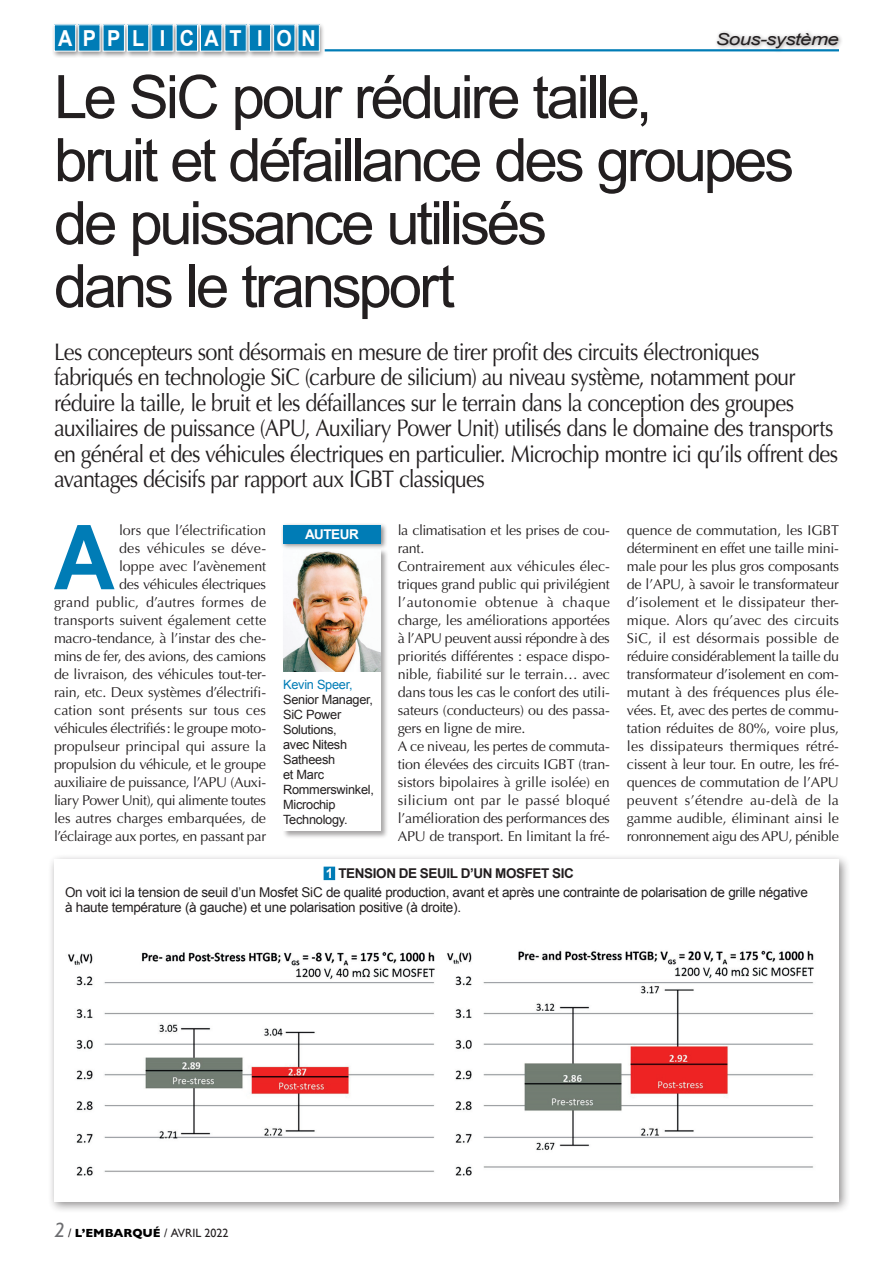
<style>
.page{position:relative;width:893px;height:1263px;background:#fff}
.page>*{position:absolute;margin:0;border:0;box-sizing:border-box;transform-origin:0 0}
.t1{font:700 89.7px "Arial";color:#007cb6;scale:.94 1}
.t2{font:60px/63px "Arial";letter-spacing:-.055em;color:#231f20}
.t3{font:24px/25.5px "Optima";letter-spacing:-.035em;color:#231f20;scale:.9 1}
.t4{font:700 22.05px "Arial";letter-spacing:.535em;color:#fff;scale:.9 1}
.t5{font:italic 16.5px "Arial";letter-spacing:-.03em;color:#231f20;scale:1.24 1}
.t6{font:14.25px/18px "Optima";letter-spacing:-.01em;color:#231f20;text-align:right}
.t7{font:13.5px/19.2px "Arial";letter-spacing:-.02em;color:#231f20}
.t8{font:700 13.5px "Arial";letter-spacing:-.035em;color:#fff}
.t9{font:12.75px/15px "Arial";letter-spacing:-.02em;color:#231f20}
.t10{font:12.75px "Arial";letter-spacing:-.02em;color:#007cb6}
.t11{font:12px "Gill Sans";color:#231f20}
.s1{font-weight:700;color:#fff}
.s2{font-weight:700}
.s3{font-style:italic;font-size:21px;color:#6c6d70}
.s4{font-weight:700;color:#000}
</style>
<div class="page">
<div style="left:51px;top:23px;width:31px;height:35px;background:#231f20;opacity:.5"></div>
<div style="left:54px;top:25px;width:22px;height:26px;background:#007cb6"></div>
<div style="left:54px;top:24px;width:22px;height:27px;border:1px solid #fff"></div>
<div style="left:75px;top:23px;width:31px;height:35px;background:#231f20;opacity:.5"></div>
<div style="left:79px;top:25px;width:21px;height:26px;background:#007cb6"></div>
<div style="left:100px;top:23px;width:31px;height:35px;background:#231f20;opacity:.5"></div>
<div style="left:103px;top:25px;width:21px;height:26px;background:#007cb6"></div>
<div style="left:124px;top:23px;width:31px;height:35px;background:#231f20;opacity:.5"></div>
<div style="left:127px;top:25px;width:22px;height:26px;background:#007cb6"></div>
<div style="left:127px;top:24px;width:22px;height:27px;border:1px solid #fff"></div>
<div style="left:149px;top:23px;width:30px;height:35px;background:#231f20;opacity:.5"></div>
<div style="left:152px;top:25px;width:21px;height:26px;background:#007cb6"></div>
<div style="left:173px;top:23px;width:31px;height:35px;background:#231f20;opacity:.5"></div>
<div style="left:176px;top:25px;width:22px;height:26px;background:#007cb6"></div>
<div style="left:197px;top:23px;width:31px;height:35px;background:#231f20;opacity:.5"></div>
<div style="left:200px;top:25px;width:22px;height:26px;background:#007cb6"></div>
<div style="left:200px;top:24px;width:22px;height:27px;border:1px solid #fff"></div>
<div style="left:222px;top:23px;width:30px;height:35px;background:#231f20;opacity:.5"></div>
<div style="left:225px;top:25px;width:21px;height:26px;background:#007cb6"></div>
<div style="left:246px;top:23px;width:31px;height:35px;background:#231f20;opacity:.5"></div>
<div style="left:249px;top:25px;width:22px;height:26px;background:#007cb6"></div>
<div style="left:270px;top:23px;width:31px;height:35px;background:#231f20;opacity:.5"></div>
<div style="left:274px;top:25px;width:21px;height:26px;background:#007cb6"></div>
<div style="left:295px;top:23px;width:31px;height:35px;background:#231f20;opacity:.5"></div>
<div style="left:298px;top:25px;width:21px;height:26px;background:#007cb6"></div>
<div style="left:714px;top:29px;width:130px;height:24px;background:#231f20;opacity:.5"></div>
<hr style="left:325px;top:49px;width:514px;height:2px;background:#007cb6">
<div style="left:282px;top:549px;width:107px;height:291px;background:#231f20;opacity:.4"></div>
<div style="left:283px;top:549px;width:98px;height:282px;background:#fff"></div>
<img style="left:283px;top:551px;width:98px;height:120px">
<div style="left:281px;top:522px;width:106px;height:28px;background:#231f20;opacity:.5"></div>
<div style="left:283px;top:525px;width:98px;height:18px;background:#007cb6"></div>
<div style="left:48px;top:853px;width:803px;height:360px;background:#231f20;opacity:.5"></div>
<div style="left:54px;top:859px;width:785px;height:342px;background:#fff"></div>
<img style="left:68px;top:950px;width:746px;height:226px">
<div style="left:324px;top:867px;width:11px;height:13px;background:#007cb6"></div>
<h3 class="t4" style="left:58px;top:24px;width:288px">APPL I CAT I ON</h3>
<p class="t5" style="left:716px;top:29px;width:101px">Sous-système</p>
<h2 class="t2" style="left:54px;top:66px;width:742px">Le SiC pour réduire taille,<br>bruit et défaillance des groupes de puissance utilisés<br>dans le transport</h2>
<p class="t3" style="left:54px;top:339px;width:873px">Les concepteurs sont désormais en mesure de tirer profit des circuits électroniques fabriqués en technologie SiC (carbure de silicium) au niveau système, notamment pour réduire la taille, le bruit et les défaillances sur le terrain dans la conception des groupes auxiliaires de puissance (APU, Auxiliary Power Unit) utilisés dans le domaine des transports en général et des véhicules électriques en particulier. Microchip montre ici qu’ils offrent des avantages décisifs par rapport aux IGBT classiques</p>
<h1 class="t1" style="left:54px;top:499px;width:66px">A</h1>
<p class="t6" style="left:54px;top:522px;width:214px">lors que l’électrification<br>des véhicules se déve-<br>loppe avec l’avènement<br>des véhicules électriques<br>grand public, d’autres formes de transports suivent également cette macro-tendance, à l’instar des che&shy;mins de fer, des avions, des camions de livraison, des véhicules tout-ter&shy;rain, etc. Deux systèmes d’électrifi&shy;cation sont présents sur tous ces véhicules électrifiés: le groupe moto&shy;propulseur principal qui assure la propulsion du véhicule, et le groupe auxiliaire de puissance, l’APU (Auxi&shy;liary Power Unit), qui alimente toutes les autres charges embarquées, de l’éclairage aux portes, en passant par</p>
<p class="t6" style="left:398px;top:522px;width:214px;text-align:left">la climatisation et les prises de cou&shy;rant.<br>Contrairement aux véhicules élec&shy;triques grand public qui privilégient l’autonomie obtenue à chaque charge, les améliorations apportées à l’APU peuvent aussi répondre à des priorités différentes : espace dispo&shy;nible, fiabilité sur le terrain… avec dans tous les cas le confort des utili&shy;sateurs (conducteurs) ou des passa&shy;gers en ligne de mire.<br>A ce niveau, les pertes de commuta&shy;tion élevées des circuits IGBT (tran&shy;sistors bipolaires à grille isolée) en silicium ont par le passé bloqué l’amélioration des performances des APU de transport. En limitant la fré-</p>
<p class="t6" style="left:627px;top:521px;width:214px;text-align:justify">quence de commutation, les IGBT déterminent en effet une taille mini&shy;male pour les plus gros composants de l’APU, à savoir le transformateur d’isolement et le dissipateur ther&shy;mique. Alors qu’avec des circuits SiC, il est désormais possible de réduire considérablement la taille du transformateur d’isolement en com&shy;mutant à des fréquences plus éle&shy;vées. Et, avec des pertes de commu&shy;tation réduites de 80%, voire plus, les dissipateurs thermiques rétré&shy;cissent à leur tour. En outre, les fré&shy;quences de commutation de l’APU peuvent s’étendre au-delà de la gamme audible, éliminant ainsi le ronronnement aigu des APU, pénible</p>
<p class="t8" style="left:305px;top:525px;width:55px">AUTEUR</p>
<p class="t10" style="left:283px;top:676px;width:71px">Kevin Speer,</p>
<p class="t9" style="left:283px;top:692px;width:92px">Senior Manager,<br>SiC Power<br>Solutions,<br>avec Nitesh<br>Satheesh<br>et Marc<br>Rommerswinkel,<br>Microchip<br>Technology.</p>
<p class="t7" style="left:65px;top:864px;width:744px;text-indent:261px"><span class="s1">1</span> <span class="s2">TENSION DE SEUIL D’UN MOSFET SIC<br></span>On voit ici la tension de seuil d’un Mosfet SiC de qualité production, avant et après une contrainte de polarisation de grille négative</p>
<p class="t7" style="left:65px;top:898px;width:398px">à haute température (à gauche) et une polarisation positive (à droite).</p>
<p class="t11" style="left:54px;top:1226px;width:176px"><span class="s3">2</span> / <span class="s4">L’EMBARQUÉ</span> / AVRIL 2022</p>
</div>
